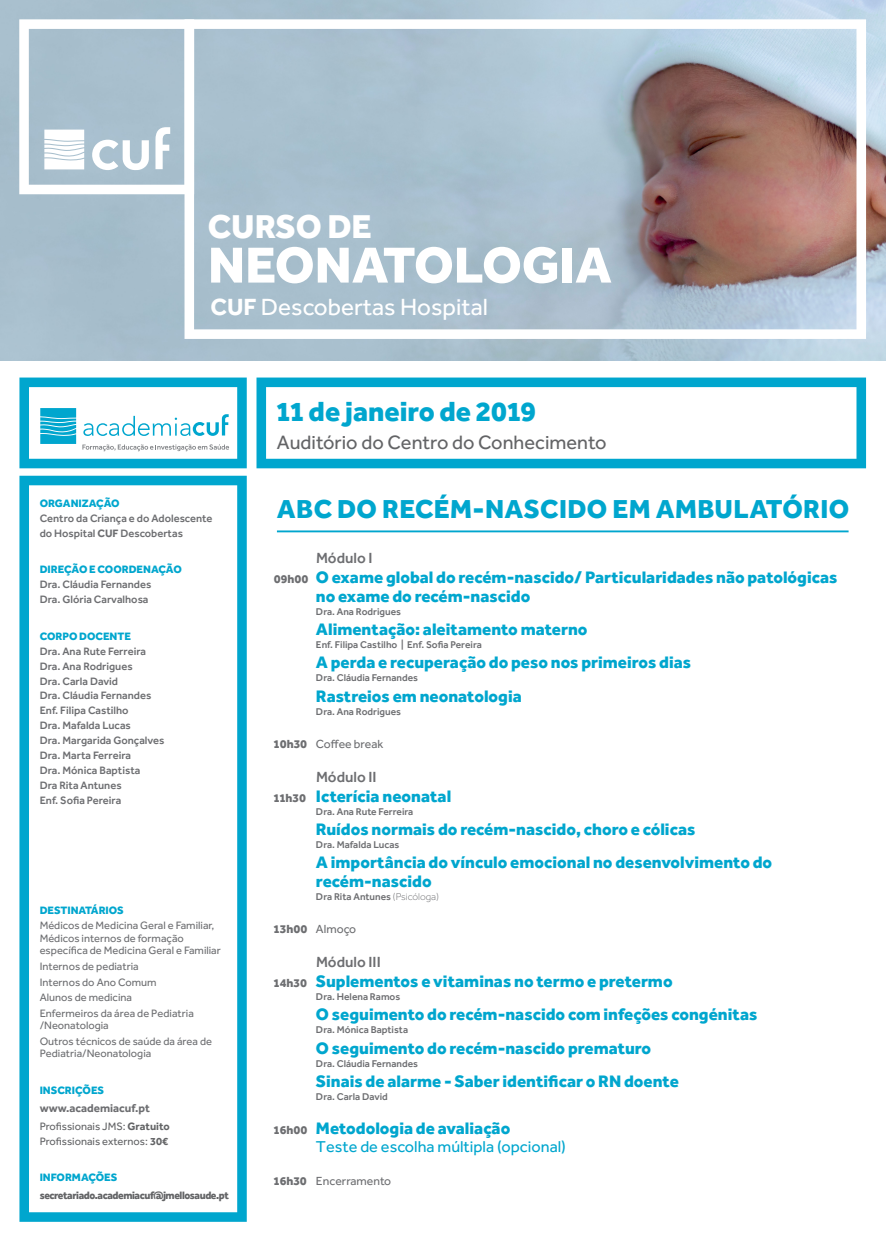
<style>
.page{position:relative;width:886px;height:1241px;background:#fff}
.page>*{position:absolute;margin:0;border:0;box-sizing:border-box;transform-origin:0 0}
.t1{font:800 52.19px "Effra";color:#fff}
.t2{font:800 34.19px "Effra";color:#fff}
.t3{font:800 28.62px "Effra";color:#00a6ce}
.t4{font:800 26.88px "Effra";letter-spacing:.015em;color:#00a6ce}
.t5{font:24.25px "Effra";color:#fff}
.t6{font:20px "Effra";color:#636466}
.t7{font:800 17.19px/18.2px "Effra";color:#00a6ce}
.t8{font:16.25px "Effra";color:#00a6ce}
.t9{font:500 15.19px "Effra";color:#6d6e71}
.t10{font:12.12px "Effra";color:#6d6e71}
.t11{font:700 11.69px "Effra";color:#6d6e71}
.t12{font:500 11.06px/14.9px "Effra";color:#6d6e71}
.t13{font:11.06px/15.6px "Effra";color:#6d6e71}
.t14{font:800 11.06px "Effra";color:#00a6ce}
.t15{font:11.06px/14.3px "Effra";color:#636466}
.t16{font:800 11.06px "Effra";letter-spacing:-.04em;color:#636466;scale:.95 1}
.t17{font:500 10.12px "Effra";color:#6d6e71}
.s1{font-weight:700}
.s2{font-size:12.12px;color:#6d6e71}
.s3{font-weight:800}
.s4{font-weight:300}
</style>
<div class="page">
<img style="left:0;top:0;width:886px;height:361px">
<svg style="left:256px;top:377px;width:610px;height:91px"></svg>
<svg style="left:184px;top:19px;width:682px;height:320px;background:#adb5be"></svg>
<svg style="left:19px;top:475px;width:228px;height:746px"></svg>
<svg style="left:19px;top:377px;width:228px;height:91px"></svg>
<svg style="left:19px;top:19px;width:175px;height:175px"></svg>
<hr style="left:277px;top:530px;width:571px;height:2px;background:#00a6ce">
<h2 class="t2" style="left:208px;top:205px;width:165px">CURSO DE</h2>
<h1 class="t1" style="left:208px;top:233px;width:405px">NEONATOLOGIA</h1>
<h3 class="t5" style="left:211px;top:293px;width:279px"><span class="s1">CUF</span> Descobertas Hospital</h3>
<p class="t14" style="left:40px;top:497px;width:81px">ORGANIZAÇÃO</p>
<p class="t12" style="left:40px;top:511px;width:174px;line-height:14.3px">Centro da Criança e do Adolescente do Hospital <span class="s1">CUF</span> Descobertas</p>
<p class="t14" style="left:40px;top:562px;width:144px">DIREÇÃO E COORDENAÇÃO</p>
<p class="t12" style="left:40px;top:576px;width:113px">Dra. Cláudia Fernandes<br>Dra. Glória Carvalhosa</p>
<p class="t14" style="left:40px;top:629px;width:93px">CORPO DOCENTE</p>
<p class="t12" style="left:40px;top:643px;width:126px">Dra. Ana Rute Ferreira<br>Dra. Ana Rodrigues<br>Dra. Carla David<br>Dra. Cláudia Fernandes<br>Enf. Filipa Castilho<br>Dra. Mafalda Lucas<br>Dra. Margarida Gonçalves<br>Dra. Marta Ferreira<br>Dra. Mónica Baptista<br>Dra Rita Antunes<br>Enf. Sofia Pereira</p>
<p class="t14" style="left:40px;top:902px;width:86px">DESTINATÁRIOS</p>
<p class="t13" style="left:40px;top:919px;width:183px;line-height:12.5px">Médicos de Medicina Geral e Familiar,<br>Médicos internos de formação específica de Medicina Geral e Familiar</p>
<p class="t13" style="left:40px;top:958px;width:156px">Internos de pediatria<br>Internos do Ano Comum<br>Alunos de medicina<br>Enfermeiros da área de Pediatria</p>
<p class="t13" style="left:40px;top:1017px;width:174px">/Neonatologia<br>Outros técnicos de saúde da área de</p>
<p class="t13" style="left:40px;top:1045px;width:113px">Pediatria/Neonatologia</p>
<p class="t14" style="left:40px;top:1083px;width:66px">INSCRIÇÕES</p>
<p class="t11" style="left:40px;top:1100px;width:112px">www.academiacuf.pt</p>
<p class="t15" style="left:40px;top:1119px;width:132px">Profissionais JMS: <span class="s1">Gratuito<br></span>Profissionais externos: <span class="s1">30€</span></p>
<p class="t14" style="left:40px;top:1170px;width:79px">INFORMAÇÕES</p>
<p class="t16" style="left:40px;top:1188px;width:201px">secretariado.academiacuf@jmellosaude.pt</p>
<h3 class="t3" style="left:277px;top:394px;width:261px">11 de janeiro de 2019</h3>
<p class="t6" style="left:277px;top:431px;width:331px">Auditório do Centro do Conhecimento</p>
<h3 class="t4" style="left:277px;top:492px;width:574px">ABC DO RECÉM-NASCIDO EM AMBULATÓRIO</h3>
<p class="t9" style="left:316px;top:549px;width:58px">Módulo I</p>
<p class="t7" style="left:316px;top:568px;width:523px;text-indent:-42px"><span class="s2">09h00</span> O exame global do recém-nascido/ Particularidades não patológicas no exame do recém-nascido</p>
<p class="t17" style="left:316px;top:605px;width:87px">Dra. Ana Rodrigues</p>
<p class="t7" style="left:316px;top:619px;width:273px">Alimentação: aleitamento materno</p>
<p class="t17" style="left:316px;top:638px;width:167px">Enf. Filipa Castilho | Enf. Sofia Pereira</p>
<p class="t7" style="left:316px;top:652px;width:377px">A perda e recuperação do peso nos primeiros dias</p>
<p class="t17" style="left:316px;top:671px;width:104px">Dra. Cláudia Fernandes</p>
<p class="t7" style="left:316px;top:686px;width:207px">Rastreios em neonatologia</p>
<p class="t17" style="left:316px;top:705px;width:87px">Dra. Ana Rodrigues</p>
<p class="t10" style="left:274px;top:737px;width:111px"><span class="s3">10h30</span> Coffee break</p>
<p class="t9" style="left:316px;top:767px;width:62px">Módulo II</p>
<p class="t7" style="left:274px;top:786px;width:179px"><span class="s2">11h30</span> Icterícia neonatal</p>
<p class="t17" style="left:316px;top:805px;width:99px">Dra. Ana Rute Ferreira</p>
<p class="t7" style="left:316px;top:819px;width:381px">Ruídos normais do recém-nascido, choro e cólicas</p>
<p class="t17" style="left:316px;top:838px;width:85px">Dra. Mafalda Lucas</p>
<p class="t7" style="left:316px;top:852px;width:458px">A importância do vínculo emocional no desenvolvimento do recém-nascido</p>
<p class="t17" style="left:316px;top:890px;width:125px">Dra Rita Antunes <span class="s4">(Psicóloga)</span></p>
<p class="t10" style="left:274px;top:922px;width:84px"><span class="s3">13h00</span> Almoço</p>
<p class="t9" style="left:316px;top:952px;width:66px">Módulo III</p>
<p class="t7" style="left:274px;top:971px;width:400px"><span class="s2">14h30</span> Suplementos e vitaminas no termo e pretermo</p>
<p class="t17" style="left:316px;top:990px;width:86px">Dra. Helena Ramos</p>
<p class="t7" style="left:316px;top:1004px;width:443px">O seguimento do recém-nascido com infeções congénitas</p>
<p class="t17" style="left:316px;top:1023px;width:94px">Dra. Mónica Baptista</p>
<p class="t7" style="left:316px;top:1037px;width:337px">O seguimento do recém-nascido prematuro</p>
<p class="t17" style="left:316px;top:1057px;width:104px">Dra. Cláudia Fernandes</p>
<p class="t7" style="left:316px;top:1071px;width:364px">Sinais de alarme - Saber identificar o RN doente</p>
<p class="t17" style="left:316px;top:1090px;width:73px">Dra. Carla David</p>
<p class="t7" style="left:274px;top:1117px;width:238px"><span class="s2">16h00</span> Metodologia de avaliação</p>
<p class="t8" style="left:316px;top:1136px;width:251px">Teste de escolha múltipla (opcional)</p>
<p class="t10" style="left:274px;top:1173px;width:119px"><span class="s3">16h30</span> Encerramento</p>
</div>
